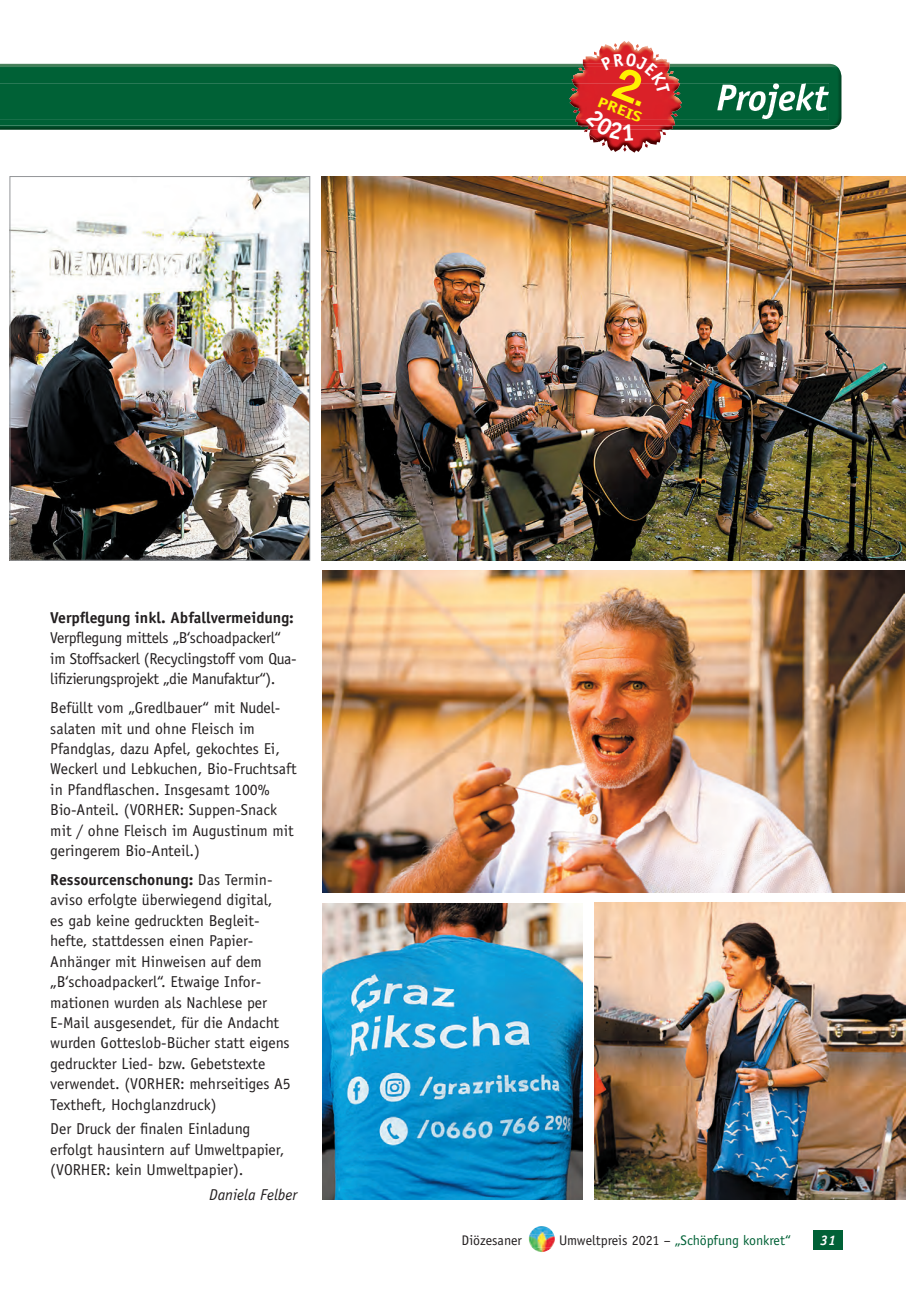
<style>
.page{position:relative;width:906px;height:1289px;background:#fff}
.page>*{position:absolute;margin:0;border:0;box-sizing:border-box;transform-origin:0 0}
.t1{font:15.75px/20.4px "Officina Sans Std";color:#231f20}
.t2{font:15.75px/20.4px "Officina Sans Std";letter-spacing:-.02em;color:#231f20}
.t3{font:700 15.75px "Officina Sans Std";color:#231f20}
.t4{font:italic 15.75px "Officina Sans Std";color:#231f20}
.t5{font:700 14.55px "Officina Sans Std";color:#fff101;scale:1.33 1}
.t6{font:13.95px "Officina Sans Std";color:#006136}
.t7{font:13.95px "Officina Sans Std";color:#231f20}
.t8{font:italic 700 13.95px "Officina Sans Std";color:#fff}
.s1{font-weight:700}
.s2{color:#231f20}
</style>
<div class="page">
<div style="left:813px;top:1230px;width:29px;height:19px;background:#006136"></div>
<img style="left:530px;top:1226px;width:24px;height:23px">
<img style="left:529px;top:1234px;width:26px;height:13px">
<hr style="left:0;top:64px;width:837px;height:3px;background:#43815d">
<img style="left:0;top:126px;width:838px;height:4px">
<img style="left:0;top:67px;width:841px;height:59px">
<img style="left:0;top:83px;width:829px;height:36px">
<img style="left:322px;top:570px;width:582px;height:322px">
<img style="left:322px;top:903px;width:260px;height:296px">
<img style="left:595px;top:902px;width:310px;height:297px">
<img style="left:583px;top:41px;width:70px;height:112px">
<img style="left:579px;top:126px;width:94px;height:4px">
<img style="left:571px;top:67px;width:108px;height:59px">
<img style="left:569px;top:83px;width:113px;height:36px">
<img style="left:594px;top:43px;width:45px;height:9px">
<img style="left:578px;top:68px;width:95px;height:6px">
<img style="left:571px;top:88px;width:109px;height:29px">
<img style="left:321px;top:176px;width:585px;height:384px">
<img style="left:12px;top:178px;width:296px;height:380px">
<div style="left:10px;top:176px;width:300px;height:384px;border:1px solid #939598"></div>
<svg style="left:584px;top:52px;width:86px;height:100px;background:#d73b40"></svg>
<p class="t5" style="left:602px;top:93px;width:36px;rotate:22deg">PREIS</p>
<p class="t3" style="left:50px;top:607px;width:245px">Verpflegung inkl. Abfallvermeidung:</p>
<p class="t2" style="left:50px;top:628px;width:248px">Verpflegung mittels „B‘schoadpackerl“ im Stoffsackerl (Recyclingstoff vom Qua&shy;lifizierungsprojekt „die Manufaktur“).</p>
<p class="t1" style="left:50px;top:697px;width:248px">Befüllt vom „Gredlbauer“ mit Nudel&shy;salaten mit und ohne Fleisch im Pfandglas, dazu Apfel, gekochtes Ei, Weckerl und Lebkuchen, Bio-Fruchtsaft in Pfandflaschen. Insgesamt 100% Bio-Anteil. (VORHER: Suppen-Snack mit / ohne Fleisch im Augustinum mit geringerem Bio-Anteil.)</p>
<p class="t1" style="left:50px;top:869px;width:242px"><span class="s1">Ressourcenschonung:</span> Das Termin&shy;aviso erfolgte überwiegend digital,<br>es gab keine gedruckten Begleit&shy;hefte, stattdessen einen Papier-Anhänger mit Hinweisen auf dem „B‘schoadpackerl“. Etwaige Infor&shy;mationen wurden als Nachlese per E-Mail ausgesendet, für die Andacht wurden Gotteslob-Bücher statt eigens gedruckter Lied- bzw. Gebetstexte verwendet. (VORHER: mehrseitiges A5<br>Textheft, Hochglanzdruck)</p>
<p class="t1" style="left:50px;top:1118px;width:236px">Der Druck der finalen Einladung erfolgt hausintern auf Umweltpapier, (VORHER: kein Umweltpapier).</p>
<p class="t4" style="left:209px;top:1185px;width:89px">Daniela Felber</p>
<p class="t7" style="left:461px;top:1231px;width:62px">Diözesaner</p>
<p class="t6" style="left:559px;top:1231px;width:233px"><span class="s2">Umweltpreis 2021 –</span> „Schöpfung konkret“</p>
<p class="t8" style="left:820px;top:1231px;width:17px">31</p>
</div>
